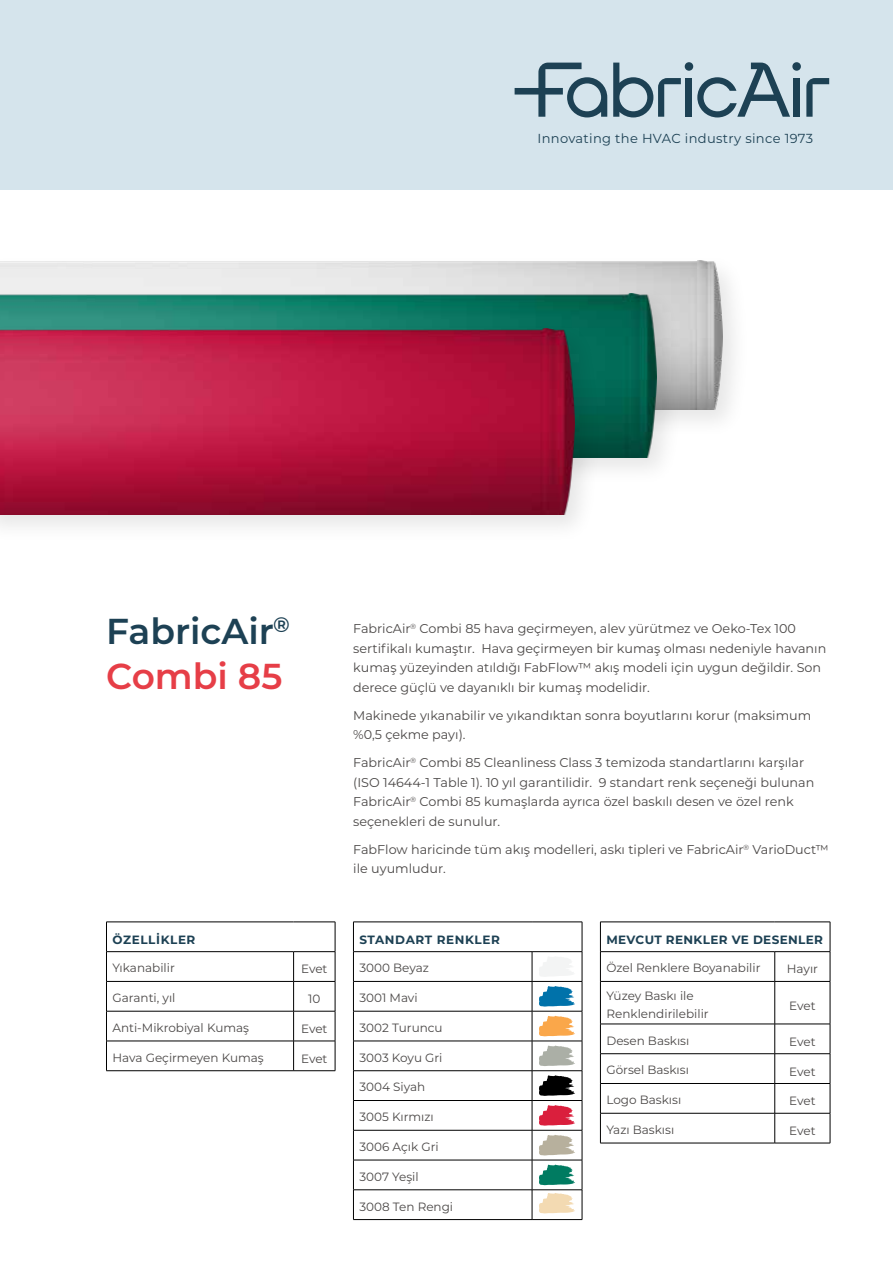
<style>
.page{position:relative;width:893px;height:1263px;background:#fff}
.page>*{position:absolute;margin:0;border:0;box-sizing:border-box;transform-origin:0 0}
.t1{font:600 36px/45px "Montserrat";color:#1d4154}
.t2{font:13.05px "Montserrat";letter-spacing:.025em;color:#1d4154}
.t3{font:12.75px/19.5px "Montserrat";color:#4a4746}
.t4{font:12px/18px "Montserrat";color:#4a4746}
.t5{font:700 12px "Montserrat";letter-spacing:.04em;color:#1d4154}
.s1{color:#e63e47}
</style>
<div class="page">
<div style="left:0;top:0;width:893px;height:189px;background:#d5e4ec"></div>
<svg style="left:515px;top:63px;width:92px;height:54px"></svg>
<svg style="left:613px;top:62px;width:216px;height:55px"></svg>
<div style="left:0;top:253px;width:751px;height:186px;background:#000;opacity:.1"></div>
<img style="left:0;top:261px;width:723px;height:149px">
<div style="left:0;top:286px;width:685px;height:200px;background:#000;opacity:.1"></div>
<img style="left:0;top:294px;width:656px;height:163px">
<div style="left:0;top:321px;width:603px;height:222px;background:#000;opacity:.1"></div>
<img style="left:0;top:329px;width:574px;height:186px">
<svg style="left:293px;top:952px;width:1px;height:29px"></svg>
<hr style="left:106px;top:981px;width:188px;height:1px;background:#000">
<hr style="left:106px;top:981px;width:1px;height:30px;background:#000">
<hr style="left:293px;top:981px;width:1px;height:30px;background:#000">
<hr style="left:106px;top:1011px;width:188px;height:1px;background:#000">
<hr style="left:106px;top:1011px;width:1px;height:30px;background:#000">
<hr style="left:293px;top:1011px;width:1px;height:30px;background:#000">
<hr style="left:106px;top:1041px;width:188px;height:1px;background:#000">
<svg style="left:106px;top:1041px;width:1px;height:29px"></svg>
<svg style="left:293px;top:1041px;width:1px;height:29px"></svg>
<hr style="left:106px;top:1070px;width:188px;height:1px;background:#000">
<svg style="left:106px;top:923px;width:1px;height:58px"></svg>
<hr style="left:106px;top:922px;width:188px;height:1px;background:#000">
<hr style="left:294px;top:922px;width:41px;height:1px;background:#000">
<hr style="left:294px;top:951px;width:41px;height:1px;background:#000">
<svg style="left:335px;top:922px;width:1px;height:59px"></svg>
<hr style="left:335px;top:981px;width:1px;height:30px;background:#000">
<hr style="left:294px;top:981px;width:41px;height:1px;background:#000">
<hr style="left:294px;top:1011px;width:41px;height:1px;background:#000">
<hr style="left:335px;top:1011px;width:1px;height:30px;background:#000">
<hr style="left:294px;top:1041px;width:41px;height:1px;background:#000">
<svg style="left:335px;top:1041px;width:1px;height:29px"></svg>
<hr style="left:294px;top:1070px;width:41px;height:1px;background:#000">
<hr style="left:106px;top:951px;width:188px;height:1px;background:#000">
<svg style="left:774px;top:952px;width:1px;height:29px"></svg>
<hr style="left:600px;top:981px;width:175px;height:1px;background:#000">
<hr style="left:600px;top:981px;width:1px;height:43px;background:#000">
<hr style="left:774px;top:981px;width:1px;height:43px;background:#000">
<hr style="left:600px;top:1024px;width:175px;height:1px;background:#000">
<hr style="left:600px;top:1053px;width:175px;height:1px;background:#000">
<hr style="left:600px;top:1083px;width:175px;height:1px;background:#000">
<svg style="left:600px;top:1024px;width:1px;height:89px"></svg>
<svg style="left:774px;top:1024px;width:1px;height:89px"></svg>
<hr style="left:600px;top:1113px;width:175px;height:1px;background:#000">
<hr style="left:600px;top:1113px;width:1px;height:30px;background:#000">
<hr style="left:774px;top:1113px;width:1px;height:30px;background:#000">
<hr style="left:600px;top:1143px;width:175px;height:1px;background:#000">
<hr style="left:600px;top:951px;width:175px;height:1px;background:#000">
<hr style="left:830px;top:981px;width:1px;height:43px;background:#000">
<hr style="left:775px;top:1024px;width:55px;height:1px;background:#000">
<hr style="left:775px;top:1053px;width:55px;height:1px;background:#000">
<hr style="left:775px;top:1083px;width:55px;height:1px;background:#000">
<svg style="left:830px;top:1024px;width:1px;height:89px"></svg>
<hr style="left:775px;top:1113px;width:55px;height:1px;background:#000">
<hr style="left:830px;top:1113px;width:1px;height:30px;background:#000">
<hr style="left:775px;top:1143px;width:55px;height:1px;background:#000">
<hr style="left:600px;top:922px;width:175px;height:1px;background:#000">
<svg style="left:600px;top:922px;width:1px;height:59px"></svg>
<hr style="left:775px;top:922px;width:55px;height:1px;background:#000">
<hr style="left:775px;top:951px;width:55px;height:1px;background:#000">
<svg style="left:830px;top:922px;width:1px;height:59px"></svg>
<hr style="left:775px;top:981px;width:55px;height:1px;background:#000">
<svg style="left:532px;top:952px;width:1px;height:29px"></svg>
<hr style="left:353px;top:981px;width:179px;height:1px;background:#000">
<hr style="left:353px;top:981px;width:1px;height:30px;background:#000">
<hr style="left:532px;top:981px;width:1px;height:30px;background:#000">
<hr style="left:353px;top:1011px;width:179px;height:1px;background:#000">
<hr style="left:353px;top:1011px;width:1px;height:30px;background:#000">
<hr style="left:532px;top:1011px;width:1px;height:30px;background:#000">
<hr style="left:353px;top:1041px;width:179px;height:1px;background:#000">
<hr style="left:353px;top:1070px;width:179px;height:1px;background:#000">
<hr style="left:353px;top:1100px;width:179px;height:1px;background:#000">
<svg style="left:353px;top:1041px;width:1px;height:89px"></svg>
<svg style="left:532px;top:1042px;width:1px;height:88px"></svg>
<hr style="left:353px;top:1130px;width:179px;height:1px;background:#000">
<hr style="left:353px;top:1130px;width:1px;height:30px;background:#000">
<hr style="left:532px;top:1130px;width:1px;height:30px;background:#000">
<hr style="left:353px;top:1160px;width:179px;height:1px;background:#000">
<hr style="left:353px;top:1189px;width:179px;height:1px;background:#000">
<svg style="left:353px;top:1160px;width:1px;height:59px"></svg>
<svg style="left:532px;top:1161px;width:1px;height:58px"></svg>
<hr style="left:353px;top:1219px;width:179px;height:1px;background:#000">
<hr style="left:353px;top:951px;width:179px;height:1px;background:#000">
<hr style="left:582px;top:981px;width:1px;height:30px;background:#000">
<hr style="left:532px;top:1011px;width:50px;height:1px;background:#000">
<hr style="left:582px;top:1011px;width:1px;height:30px;background:#000">
<hr style="left:532px;top:1041px;width:50px;height:1px;background:#000">
<hr style="left:532px;top:1070px;width:50px;height:1px;background:#000">
<hr style="left:532px;top:1100px;width:50px;height:1px;background:#000">
<svg style="left:582px;top:1041px;width:1px;height:89px"></svg>
<hr style="left:532px;top:1130px;width:50px;height:1px;background:#000">
<hr style="left:582px;top:1130px;width:1px;height:30px;background:#000">
<hr style="left:532px;top:1160px;width:50px;height:1px;background:#000">
<hr style="left:532px;top:1189px;width:50px;height:1px;background:#000">
<svg style="left:582px;top:1160px;width:1px;height:59px"></svg>
<hr style="left:532px;top:1219px;width:50px;height:1px;background:#000">
<hr style="left:353px;top:922px;width:179px;height:1px;background:#000">
<svg style="left:353px;top:922px;width:1px;height:59px"></svg>
<hr style="left:532px;top:922px;width:50px;height:1px;background:#000">
<hr style="left:532px;top:951px;width:50px;height:1px;background:#000">
<svg style="left:582px;top:922px;width:1px;height:59px"></svg>
<hr style="left:532px;top:981px;width:50px;height:1px;background:#000">
<svg style="left:539px;top:957px;width:34px;height:20px"></svg>
<svg style="left:539px;top:986px;width:36px;height:20px"></svg>
<svg style="left:539px;top:1015px;width:36px;height:21px"></svg>
<svg style="left:539px;top:1045px;width:36px;height:21px"></svg>
<svg style="left:539px;top:1075px;width:36px;height:21px"></svg>
<svg style="left:539px;top:1105px;width:36px;height:20px"></svg>
<svg style="left:539px;top:1135px;width:36px;height:20px"></svg>
<svg style="left:539px;top:1164px;width:36px;height:21px"></svg>
<svg style="left:539px;top:1193px;width:36px;height:20px"></svg>
<p class="t2" style="left:537px;top:129px;width:277px">Innovating the HVAC industry since 1973</p>
<h1 class="t1" style="left:106px;top:607px;width:185px">FabricAir<sup>®<br></sup><span class="s1">Combi 85</span></h1>
<p class="t3" style="left:353px;top:618px;width:475px">FabricAir<sup>®</sup> Combi 85 hava geçirmeyen, alev yürütmez ve Oeko-Tex 100 sertifikalı kumaştır. Hava geçirmeyen bir kumaş olması nedeniyle havanın kumaş yüzeyinden atıldığı FabFlow™ akış modeli için uygun değildir. Son derece güçlü ve dayanıklı bir kumaş modelidir.</p>
<p class="t3" style="left:353px;top:705px;width:460px">Makinede yıkanabilir ve yıkandıktan sonra boyutlarını korur (maksimum %0,5 çekme payı).</p>
<p class="t3" style="left:353px;top:752px;width:463px">FabricAir<sup>®</sup> Combi 85 Cleanliness Class 3 temizoda standartlarını karşılar (ISO 14644-1 Table 1). 10 yıl garantilidir. 9 standart renk seçeneği bulunan FabricAir<sup>®</sup> Combi 85 kumaşlarda ayrıca özel baskılı desen ve özel renk seçenekleri de sunulur.</p>
<p class="t3" style="left:353px;top:839px;width:477px">FabFlow haricinde tüm akış modelleri, askı tipleri ve FabricAir<sup>®</sup> VarioDuct™ ile uyumludur.</p>
<p class="t5" style="left:112px;top:931px;width:84px">ÖZELLİKLER</p>
<p class="t4" style="left:112px;top:959px;width:64px">Yıkanabilir</p>
<p class="t4" style="left:301px;top:960px;width:28px">Evet</p>
<p class="t4" style="left:112px;top:988px;width:65px">Garanti, yıl</p>
<p class="t4" style="left:308px;top:989px;width:14px">10</p>
<p class="t4" style="left:112px;top:1018px;width:138px">Anti-Mikrobiyal Kumaş</p>
<p class="t4" style="left:301px;top:1019px;width:28px">Evet</p>
<p class="t4" style="left:112px;top:1048px;width:153px">Hava Geçirmeyen Kumaş</p>
<p class="t4" style="left:301px;top:1049px;width:28px">Evet</p>
<p class="t5" style="left:359px;top:931px;width:142px">STANDART RENKLER</p>
<p class="t4" style="left:359px;top:959px;width:71px">3000 Beyaz</p>
<p class="t4" style="left:359px;top:988px;width:60px">3001 Mavi</p>
<p class="t4" style="left:359px;top:1018px;width:85px">3002 Turuncu</p>
<p class="t4" style="left:359px;top:1048px;width:84px">3003 Koyu Gri</p>
<p class="t4" style="left:359px;top:1078px;width:67px">3004 Siyah</p>
<p class="t4" style="left:359px;top:1107px;width:76px">3005 Kırmızı</p>
<p class="t4" style="left:359px;top:1137px;width:81px">3006 Açık Gri</p>
<p class="t4" style="left:359px;top:1167px;width:61px">3007 Yeşil</p>
<p class="t4" style="left:359px;top:1197px;width:95px">3008 Ten Rengi</p>
<p class="t5" style="left:606px;top:931px;width:218px">MEVCUT RENKLER VE DESENLER</p>
<p class="t4" style="left:606px;top:959px;width:156px">Özel Renklere Boyanabilir</p>
<p class="t4" style="left:787px;top:960px;width:33px">Hayır</p>
<p class="t4" style="left:606px;top:986px;width:104px">Yüzey Baskı ile<br>Renklendirilebilir</p>
<p class="t4" style="left:789px;top:996px;width:28px">Evet</p>
<p class="t4" style="left:606px;top:1031px;width:84px">Desen Baskısı</p>
<p class="t4" style="left:789px;top:1032px;width:28px">Evet</p>
<p class="t4" style="left:606px;top:1061px;width:84px">Görsel Baskısı</p>
<p class="t4" style="left:789px;top:1062px;width:28px">Evet</p>
<p class="t4" style="left:606px;top:1090px;width:76px">Logo Baskısı</p>
<p class="t4" style="left:789px;top:1091px;width:28px">Evet</p>
<p class="t4" style="left:606px;top:1120px;width:69px">Yazı Baskısı</p>
<p class="t4" style="left:789px;top:1121px;width:28px">Evet</p>
</div>
